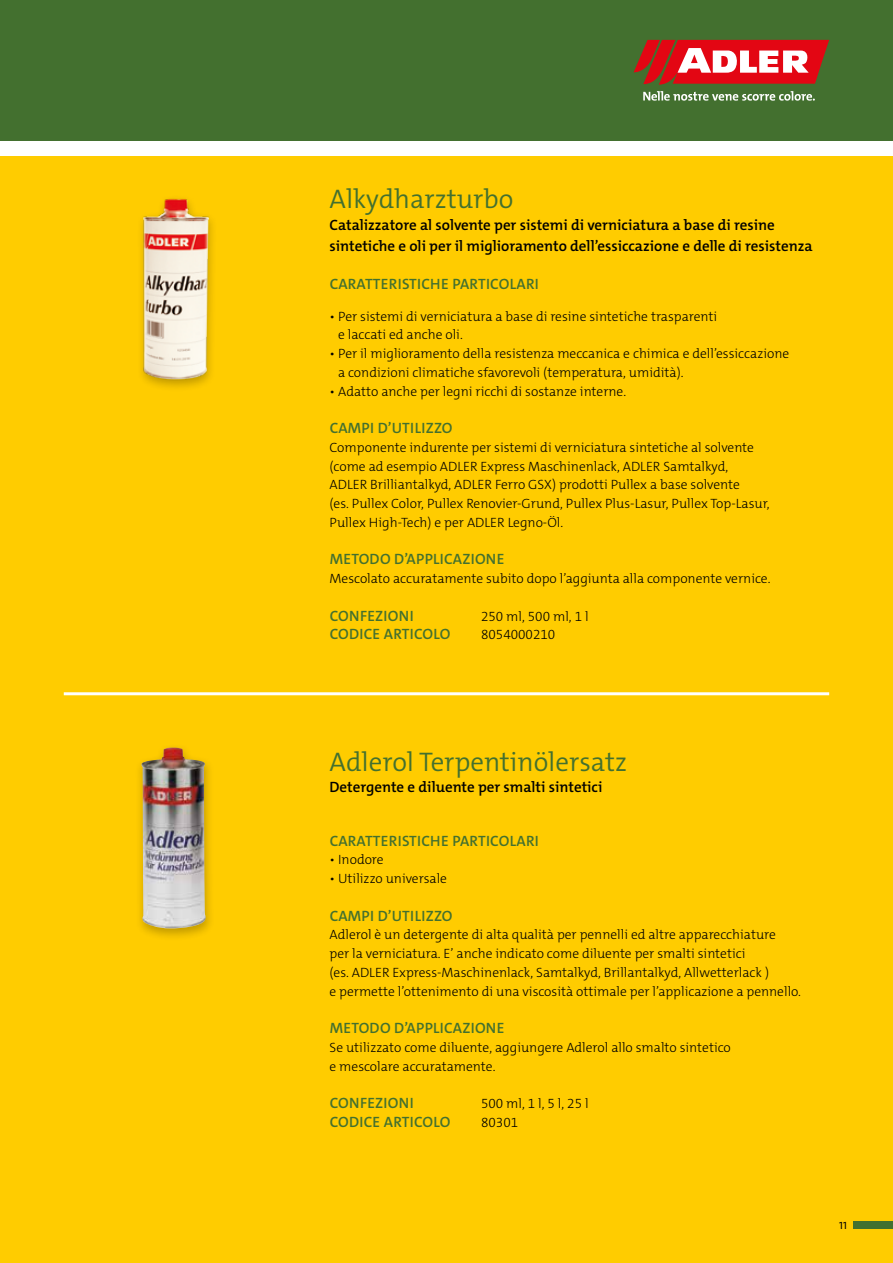
<style>
.page{position:relative;width:893px;height:1263px;background:#fff}
.page>*{position:absolute;margin:0;border:0;box-sizing:border-box;transform-origin:0 0}
.t1{font:300 27px "The Mix C4 s";color:#43702f}
.t2{font:600 15px "The Mix C4 s";letter-spacing:.02em;color:#43702f}
.t3{font:600 15px/21.8px "The Mix C4 s";color:#000}
.t4{font:300 13.5px/18.8px "The Mix C4 s";color:#000}
.t5{font:10.5px "The Mix C4 s";color:#000}
</style>
<div class="page">
<div style="left:0;top:157px;width:893px;height:1106px;background:#fc0"></div>
<div style="left:853px;top:1221px;width:40px;height:8px;background:#43702f"></div>
<div style="left:0;top:0;width:893px;height:141px;background:#43702f"></div>
<hr style="left:64px;top:692px;width:765px;height:3px;background:#fff">
<div style="left:134px;top:743px;width:81px;height:198px;background:#000;opacity:.25"></div>
<img style="left:141px;top:748px;width:66px;height:181px">
<svg style="left:643px;top:91px;width:172px;height:10px"></svg>
<svg style="left:634px;top:40px;width:195px;height:45px;background:#d34b4b"></svg>
<img style="left:141px;top:198px;width:72px;height:190px">
<h1 class="t1" style="left:330px;top:182px;width:186px">Alkydharzturbo</h1>
<p class="t3" style="left:330px;top:214px;width:484px">Catalizzatore al solvente per sistemi di verniciatura a base di resine sintetiche e oli per il miglioramento dell’essiccazione e delle di resistenza</p>
<p class="t2" style="left:330px;top:274px;width:211px">CARATTERISTICHE PARTICOLARI</p>
<p class="t4" style="left:338px;top:307px;width:381px;text-indent:-9px">• Per sistemi di verniciatura a base di resine sintetiche trasparenti e laccati ed anche oli.</p>
<p class="t4" style="left:338px;top:344px;width:453px;text-indent:-9px">• Per il miglioramento della resistenza meccanica e chimica e dell’essiccazione a condizioni climatiche sfavorevoli (temperatura, umidità).</p>
<p class="t4" style="left:330px;top:382px;width:298px">• Adatto anche per legni ricchi di sostanze interne.</p>
<p class="t2" style="left:330px;top:418px;width:124px">CAMPI D’UTILIZZO</p>
<p class="t4" style="left:330px;top:438px;width:442px">Componente indurente per sistemi di verniciatura sintetiche al solvente (come ad esempio ADLER Express Maschinenlack, ADLER Samtalkyd,<br>ADLER Brilliantalkyd, ADLER Ferro GSX) prodotti Pullex a base solvente<br>(es. Pullex Color, Pullex Renovier-Grund, Pullex Plus-Lasur, Pullex Top-Lasur, Pullex High-Tech) e per ADLER Legno-Öl.</p>
<p class="t2" style="left:330px;top:550px;width:176px">METODO D’APPLICAZIONE</p>
<p class="t4" style="left:330px;top:569px;width:443px">Mescolato accuratamente subito dopo l’aggiunta alla componente vernice.</p>
<p class="t2" style="left:330px;top:606px;width:86px">CONFEZIONI</p>
<p class="t4" style="left:481px;top:607px;width:109px">250 ml, 500 ml, 1 l</p>
<p class="t2" style="left:330px;top:625px;width:122px">CODICE ARTICOLO</p>
<p class="t4" style="left:481px;top:625px;width:76px">8054000210</p>
<h1 class="t1" style="left:330px;top:744px;width:299px">Adlerol Terpentinölersatz</h1>
<p class="t3" style="left:330px;top:776px;width:274px">Detergente e diluente per smalti sintetici</p>
<p class="t2" style="left:330px;top:831px;width:211px">CARATTERISTICHE PARTICOLARI</p>
<p class="t4" style="left:330px;top:850px;width:56px">• Inodore</p>
<p class="t4" style="left:330px;top:869px;width:119px">• Utilizzo universale</p>
<p class="t2" style="left:330px;top:906px;width:124px">CAMPI D’UTILIZZO</p>
<p class="t4" style="left:330px;top:925px;width:473px">Adlerol è un detergente di alta qualità per pennelli ed altre apparecchiature<br>per la verniciatura. E’ anche indicato come diluente per smalti sintetici<br>(es. ADLER Express-Maschinenlack, Samtalkyd, Brillantalkyd, Allwetterlack )<br>e permette l’ottenimento di una viscosità ottimale per l’applicazione a pennello.</p>
<p class="t2" style="left:330px;top:1018px;width:176px">METODO D’APPLICAZIONE</p>
<p class="t4" style="left:330px;top:1038px;width:403px">Se utilizzato come diluente, aggiungere Adlerol allo smalto sintetico e mescolare accuratamente.</p>
<p class="t2" style="left:330px;top:1093px;width:86px">CONFEZIONI</p>
<p class="t4" style="left:481px;top:1094px;width:109px">500 ml, 1 l, 5 l, 25 l</p>
<p class="t2" style="left:330px;top:1112px;width:122px">CODICE ARTICOLO</p>
<p class="t4" style="left:481px;top:1113px;width:39px">80301</p>
<p class="t5" style="left:839px;top:1218px;width:9px">11</p>
</div>
